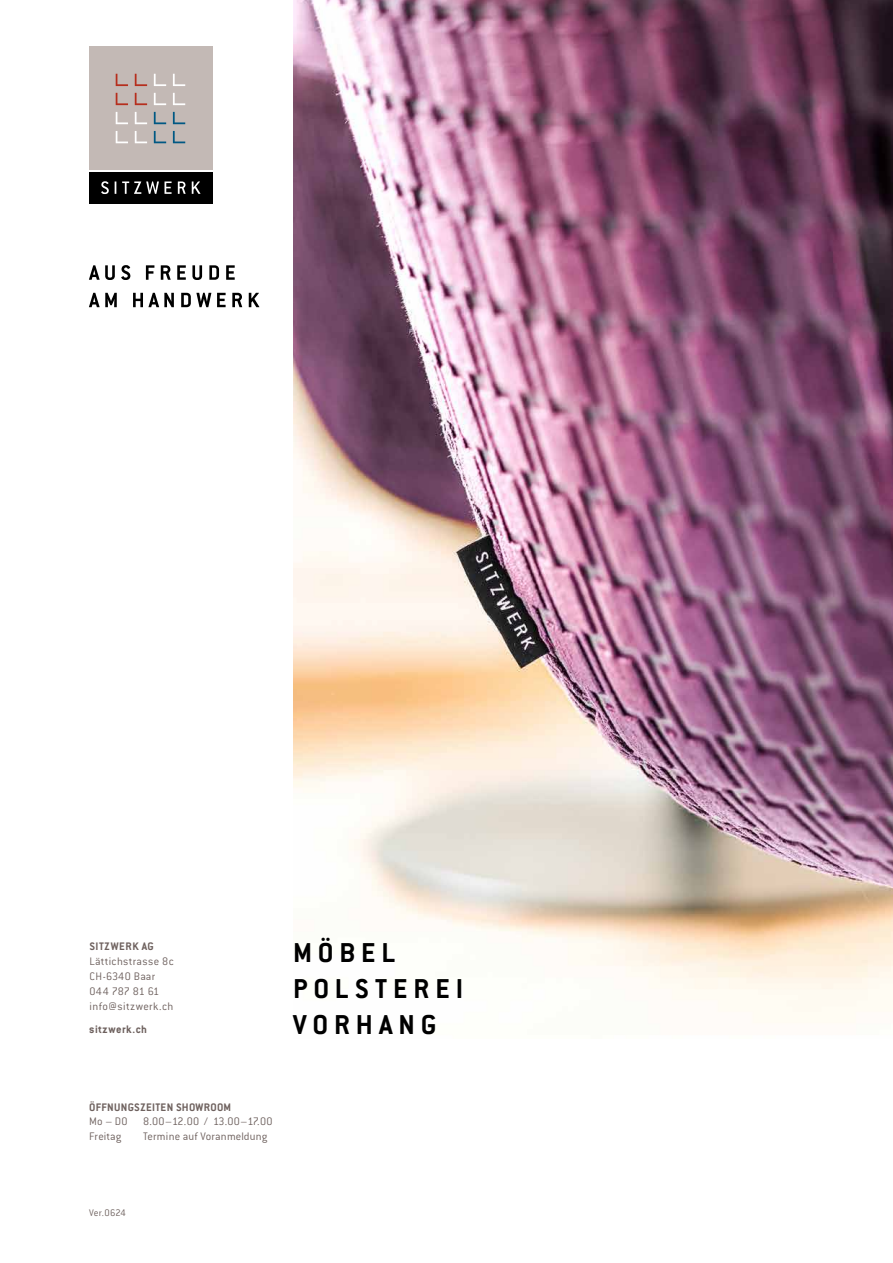
<style>
.page{position:relative;width:893px;height:1263px;background:#fff}
.page>*{position:absolute;margin:0;border:0;box-sizing:border-box;transform-origin:0 0}
.t1{font:700 30px/36px "Conduit ITC Pro";letter-spacing:.2em;color:#000}
.t2{font:300 12px/15px "Conduit ITC Pro";letter-spacing:.025em;color:#6e615e}
.t3{font:700 12px "Conduit ITC Pro";letter-spacing:.025em;color:#6e615e}
.t4{font:300 10.5px "Conduit ITC Pro";color:#6e615e}
</style>
<div class="page">
<img style="left:293px;top:0;width:600px;height:1023px">
<svg style="left:89px;top:265px;width:26px;height:15px"></svg>
<svg style="left:121px;top:265px;width:9px;height:15px"></svg>
<svg style="left:146px;top:265px;width:8px;height:15px"></svg>
<svg style="left:161px;top:265px;width:10px;height:15px"></svg>
<svg style="left:177px;top:265px;width:9px;height:15px"></svg>
<svg style="left:192px;top:265px;width:10px;height:15px"></svg>
<svg style="left:209px;top:265px;width:10px;height:15px"></svg>
<svg style="left:226px;top:265px;width:9px;height:15px"></svg>
<svg style="left:89px;top:293px;width:28px;height:14px"></svg>
<svg style="left:133px;top:293px;width:41px;height:14px"></svg>
<svg style="left:181px;top:293px;width:30px;height:14px"></svg>
<svg style="left:217px;top:293px;width:9px;height:14px"></svg>
<svg style="left:232px;top:293px;width:10px;height:14px"></svg>
<svg style="left:249px;top:293px;width:10px;height:14px"></svg>
<div style="left:89px;top:47px;width:123px;height:123px;background:#c3b9b5"></div>
<svg style="left:116px;top:74px;width:12px;height:12px"></svg>
<svg style="left:135px;top:74px;width:12px;height:12px"></svg>
<svg style="left:154px;top:74px;width:12px;height:12px"></svg>
<svg style="left:173px;top:74px;width:12px;height:12px"></svg>
<svg style="left:116px;top:93px;width:12px;height:12px"></svg>
<svg style="left:135px;top:93px;width:12px;height:12px"></svg>
<svg style="left:154px;top:93px;width:12px;height:12px"></svg>
<svg style="left:173px;top:93px;width:12px;height:12px"></svg>
<svg style="left:116px;top:112px;width:12px;height:12px"></svg>
<svg style="left:135px;top:112px;width:12px;height:12px"></svg>
<svg style="left:154px;top:112px;width:12px;height:12px"></svg>
<svg style="left:173px;top:112px;width:12px;height:12px"></svg>
<svg style="left:116px;top:131px;width:12px;height:12px"></svg>
<svg style="left:135px;top:131px;width:12px;height:12px"></svg>
<svg style="left:154px;top:131px;width:12px;height:12px"></svg>
<svg style="left:173px;top:131px;width:12px;height:12px"></svg>
<div style="left:89px;top:172px;width:123px;height:31px;background:#000"></div>
<svg style="left:101px;top:181px;width:8px;height:13px"></svg>
<svg style="left:115px;top:181px;width:1px;height:13px"></svg>
<svg style="left:122px;top:181px;width:37px;height:13px"></svg>
<svg style="left:165px;top:181px;width:7px;height:13px"></svg>
<svg style="left:178px;top:181px;width:8px;height:13px"></svg>
<svg style="left:192px;top:181px;width:8px;height:13px"></svg>
<p class="t3" style="left:89px;top:939px;width:66px">SITZWERK AG</p>
<p class="t2" style="left:89px;top:954px;width:86px">Lättichstrasse 8c<br>CH-6340 Baar<br>044 787 81 61 info@sitzwerk.ch</p>
<p class="t3" style="left:89px;top:1023px;width:59px">sitzwerk.ch</p>
<h1 class="t1" style="left:293px;top:934px;width:172px">MÖBEL<br>POLSTEREI<br>VORHANG</h1>
<p class="t3" style="left:89px;top:1100px;width:143px">ÖFFNUNGSZEITEN SHOWROOM</p>
<p class="t2" style="left:89px;top:1114px;width:40px">Mo – D0</p>
<p class="t2" style="left:143px;top:1114px;width:131px">8.00–12.00 / 13.00–17.00</p>
<p class="t2" style="left:89px;top:1128px;width:33px">Freitag</p>
<p class="t2" style="left:143px;top:1128px;width:125px">Termine auf Voranmeldung</p>
<p class="t4" style="left:89px;top:1207px;width:38px">Ver.0624</p>
</div>
